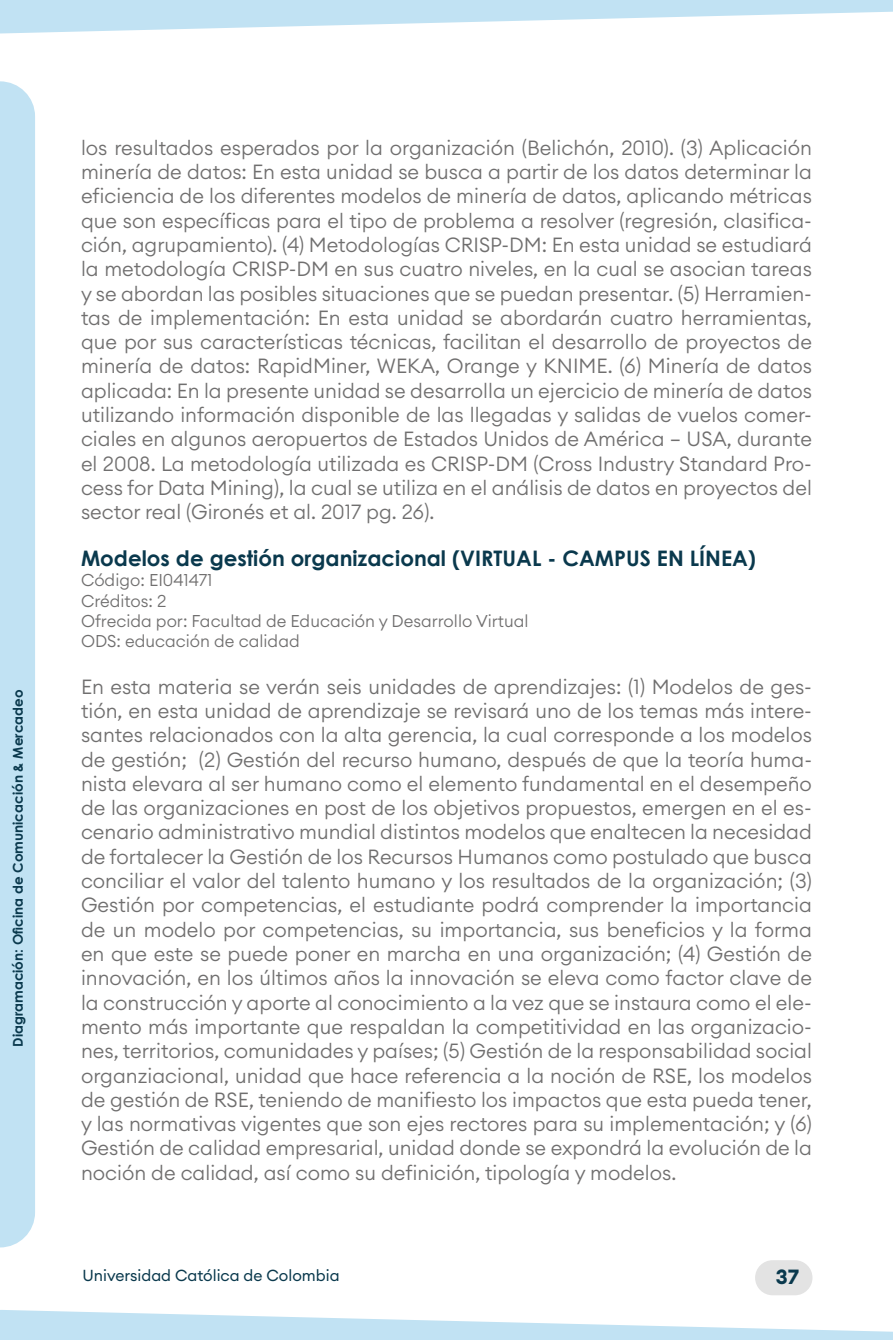
<style>
.page{position:relative;width:893px;height:1340px;background:#fff}
.page>*{position:absolute;margin:0;border:0;box-sizing:border-box;transform-origin:0 0}
.t1{font:700 21.38px "Century Gothic";color:#0a394d}
.t2{font:300 20.25px/24.3px "Euclid Circular A";color:#706f6f;text-align:justify}
.t3{font:700 20.25px "Euclid Circular A";color:#0a394d}
.t4{font:300 16.88px/20.2px "Euclid Circular A";color:#706f6f}
.t5{font:15.75px "Euclid Circular A";color:#0a394d}
.t6{font:700 13.5px "Century Gothic";color:#0a394d}
</style>
<div class="page">
<div style="left:0;top:81px;width:35px;height:1166px;background:#c1e2f3"></div>
<div style="left:755px;top:1260px;width:57px;height:35px;background:#e3e3e3;border-radius:18px"></div>
<svg style="left:0;top:0;width:893px;height:33px"></svg>
<svg style="left:0;top:1310px;width:893px;height:29px"></svg>
<p class="t6" style="left:8px;top:1046px;width:358px;rotate:-90deg">Diagramación: Oficina de Comunicación &amp; Mercadeo</p>
<p class="t2" style="left:81px;top:135px;width:732px">los resultados esperados por la organización (Belichón, 2010). (3) Aplicación minería de datos: En esta unidad se busca a partir de los datos determinar la eficiencia de los diferentes modelos de minería de datos, aplicando métricas que son específicas para el tipo de problema a resolver (regresión, clasifica&shy;ción, agrupamiento). (4) Metodologías CRISP-DM: En esta unidad se estudiará la metodología CRISP-DM en sus cuatro niveles, en la cual se asocian tareas y se abordan las posibles situaciones que se puedan presentar. (5) Herramien&shy;tas de implementación: En esta unidad se abordarán cuatro herramientas, que por sus características técnicas, facilitan el desarrollo de proyectos de minería de datos: RapidMiner, WEKA, Orange y KNIME. (6) Minería de datos aplicada: En la presente unidad se desarrolla un ejercicio de minería de datos utilizando información disponible de las llegadas y salidas de vuelos comer&shy;ciales en algunos aeropuertos de Estados Unidos de América – USA, durante el 2008. La metodología utilizada es CRISP-DM (Cross Industry Standard Pro&shy;cess for Data Mining), la cual se utiliza en el análisis de datos en proyectos del sector real (Gironés et al. 2017 pg. 26).</p>
<p class="t1" style="left:81px;top:542px;width:677px">Modelos de gestión organizacional (VIRTUAL - CAMPUS EN LÍNEA)</p>
<p class="t4" style="left:81px;top:570px;width:449px">Código: EI041471<br>Créditos: 2<br>Ofrecida por: Facultad de Educación y Desarrollo Virtual<br>ODS: educación de calidad</p>
<p class="t2" style="left:81px;top:674px;width:732px">En esta materia se verán seis unidades de aprendizajes: (1) Modelos de ges&shy;tión, en esta unidad de aprendizaje se revisará uno de los temas más intere&shy;santes relacionados con la alta gerencia, la cual corresponde a los modelos de gestión; (2) Gestión del recurso humano, después de que la teoría huma&shy;nista elevara al ser humano como el elemento fundamental en el desempeño de las organizaciones en post de los objetivos propuestos, emergen en el es&shy;cenario administrativo mundial distintos modelos que enaltecen la necesidad de fortalecer la Gestión de los Recursos Humanos como postulado que busca conciliar el valor del talento humano y los resultados de la organización; (3)<br>Gestión por competencias, el estudiante podrá comprender la importancia de un modelo por competencias, su importancia, sus beneficios y la forma en que este se puede poner en marcha en una organización; (4) Gestión de innovación, en los últimos años la innovación se eleva como factor clave de la construcción y aporte al conocimiento a la vez que se instaura como el ele&shy;mento más importante que respaldan la competitividad en las organizacio&shy;nes, territorios, comunidades y países; (5) Gestión de la responsabilidad social organziacional, unidad que hace referencia a la noción de RSE, los modelos de gestión de RSE, teniendo de manifiesto los impactos que esta pueda tener, y las normativas vigentes que son ejes rectores para su implementación; y (6)<br>Gestión de calidad empresarial, unidad donde se expondrá la evolución de la noción de calidad, así como su definición, tipología y modelos.</p>
<p class="t5" style="left:83px;top:1264px;width:259px">Universidad Católica de Colombia</p>
<p class="t3" style="left:776px;top:1263px;width:25px">37</p>
</div>
